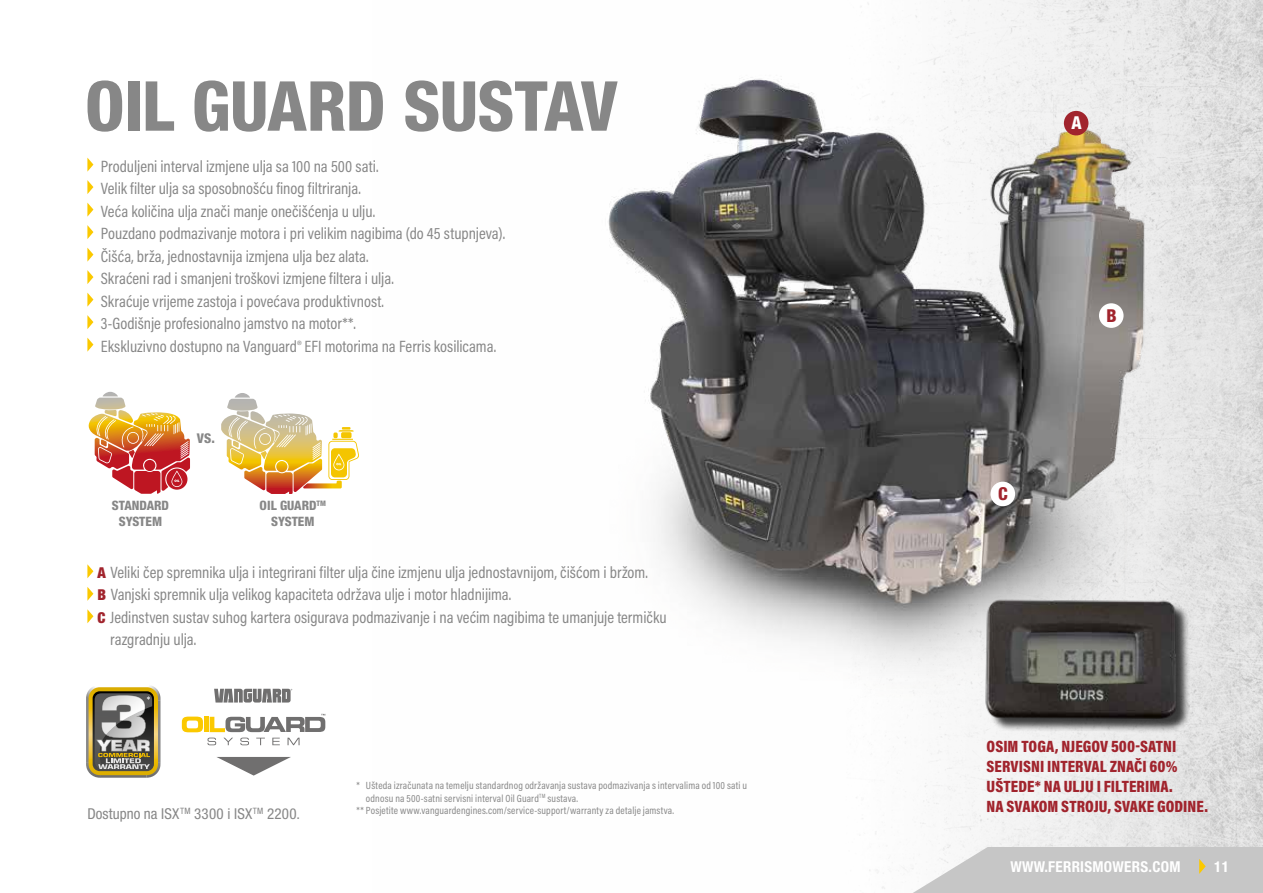
<style>
.page{position:relative;width:1263px;height:893px;background:#fff}
.page>*{position:absolute;margin:0;border:0;box-sizing:border-box;transform-origin:0 0}
.t1{font:800 condensed 69px "Helvetica Neue LT Std";letter-spacing:-.01em;color:#878787}
.t2{font:800 condensed 17.85px "Helvetica Neue LT Std";color:#a1242d}
.t3{font:800 condensed 17.85px "Helvetica Neue LT Std";color:#fff}
.t4{font:16.5px/22.5px "Acumin Pro Cond";color:#878787}
.t5{font:900 16.5px/19.8px "Acumin Pro Cond";letter-spacing:.005em;color:#a1242d}
.t6{font:condensed 15px "Helvetica Neue LT Std";letter-spacing:.01em;color:#878787}
.t7{font:700 condensed 15px "Helvetica Neue LT Std";letter-spacing:.02em;color:#fff}
.t8{font:800 condensed 13.5px "Helvetica Neue LT Std";color:#878787}
.t9{font:800 condensed 12.9px/15.6px "Helvetica Neue LT Std";color:#878787;text-align:center}
.t10{font:10.5px "Acumin Pro Cond";letter-spacing:.015em;color:#878787}
.s1{font-family:"Helvetica Neue LT Std";font-weight:900;font-stretch:condensed;font-size:15px;color:#a1242d}
</style>
<div class="page">
<img style="left:856px;top:0;width:407px;height:889px">
<svg style="left:913px;top:847px;width:350px;height:46px;background:#cbcbca"></svg>
<img style="left:95px;top:392px;width:95px;height:78px">
<svg style="left:227px;top:393px;width:132px;height:95px"></svg>
<svg style="left:86px;top:686px;width:75px;height:92px;background:#988f71"></svg>
<svg style="left:182px;top:717px;width:21px;height:15px"></svg>
<div style="left:204px;top:717px;width:5px;height:15px;background:#fbc900"></div>
<svg style="left:210px;top:714px;width:115px;height:18px"></svg>
<svg style="left:217px;top:757px;width:74px;height:19px"></svg>
<svg style="left:207px;top:738px;width:9px;height:7px"></svg>
<svg style="left:224px;top:738px;width:9px;height:7px"></svg>
<svg style="left:240px;top:738px;width:9px;height:7px"></svg>
<svg style="left:256px;top:738px;width:9px;height:7px"></svg>
<svg style="left:272px;top:738px;width:8px;height:7px"></svg>
<svg style="left:288px;top:738px;width:12px;height:7px"></svg>
<svg style="left:214px;top:689px;width:78px;height:13px"></svg>
<img style="left:608px;top:67px;width:601px;height:694px">
<div style="left:1099px;top:303px;width:24px;height:25px;background:#fff;border-radius:50%"></div>
<div style="left:1064px;top:111px;width:24px;height:24px;background:#a1242d;border-radius:50%"></div>
<div style="left:990px;top:482px;width:25px;height:24px;background:#fff;border-radius:50%"></div>
<svg style="left:87px;top:564px;width:6px;height:14px"></svg>
<svg style="left:87px;top:587px;width:6px;height:14px"></svg>
<svg style="left:87px;top:609px;width:6px;height:14px"></svg>
<svg style="left:87px;top:158px;width:6px;height:14px"></svg>
<svg style="left:87px;top:180px;width:6px;height:14px"></svg>
<svg style="left:87px;top:203px;width:6px;height:14px"></svg>
<svg style="left:87px;top:225px;width:6px;height:14px"></svg>
<svg style="left:87px;top:248px;width:6px;height:14px"></svg>
<svg style="left:87px;top:270px;width:6px;height:14px"></svg>
<svg style="left:87px;top:293px;width:6px;height:14px"></svg>
<svg style="left:87px;top:315px;width:6px;height:14px"></svg>
<svg style="left:87px;top:338px;width:6px;height:14px"></svg>
<h1 class="t1" style="left:85px;top:63px;width:534px">OIL GUARD SUSTAV</h1>
<p class="t4" style="left:101px;top:154px;width:406px">Produljeni interval izmjene ulja sa 100 na 500 sati.<br>Velik filter ulja sa sposobnošću finog filtriranja.<br>Veća količina ulja znači manje onečišćenja u ulju.<br>Pouzdano podmazivanje motora i pri velikim nagibima (do 45 stupnjeva).<br>Čišća, brža, jednostavnija izmjena ulja bez alata.<br>Skraćeni rad i smanjeni troškovi izmjene filtera i ulja.<br>Skraćuje vrijeme zastoja i povećava produktivnost.<br>3-Godišnje profesionalno jamstvo na motor**.<br>Ekskluzivno dostupno na Vanguard® EFI motorima na Ferris kosilicama.</p>
<p class="t8" style="left:197px;top:430px;width:19px">VS.</p>
<p class="t9" style="left:112px;top:498px;width:59px">STANDARD<br>SYSTEM</p>
<p class="t9" style="left:260px;top:498px;width:68px">OIL GUARD<sup>TM<br></sup>SYSTEM</p>
<p class="t4" style="left:98px;top:560px;width:552px"><span class="s1">A</span> Veliki čep spremnika ulja i integrirani filter ulja čine izmjenu ulja jednostavnijom, čišćom i bržom.</p>
<p class="t4" style="left:98px;top:583px;width:415px"><span class="s1">B</span> Vanjski spremnik ulja velikog kapaciteta održava ulje i motor hladnijima.</p>
<p class="t4" style="left:98px;top:605px;width:570px"><span class="s1">C</span> Jedinstven sustav suhog kartera osigurava podmazivanje i na većim nagibima te umanjuje termičku</p>
<p class="t4" style="left:110px;top:628px;width:88px">razgradnju ulja.</p>
<p class="t6" style="left:87px;top:804px;width:214px">Dostupno na ISX<sup>TM</sup> 3300 i ISX<sup>TM</sup> 2200.</p>
<p class="t10" style="left:357px;top:779px;width:392px">* Ušteda izračunata na temelju standardnog održavanja sustava podmazivanja s intervalima od 100 sati u</p>
<p class="t10" style="left:366px;top:791px;width:214px">odnosu na 500-satni servisni interval Oil Guard<sup>TM</sup> sustava.</p>
<p class="t10" style="left:357px;top:804px;width:319px">** Posjetite www.vanguardengines.com/service-support/warranty za detalje jamstva.</p>
<p class="t3" style="left:1071px;top:112px;width:12px">A</p>
<p class="t2" style="left:998px;top:482px;width:11px">C</p>
<p class="t2" style="left:1106px;top:304px;width:12px">B</p>
<p class="t5" style="left:986px;top:736px;width:223px">OSIM TOGA, NJEGOV 500-SATNI<br>SERVISNI INTERVAL ZNAČI 60%<br>UŠTEDE* NA ULJU I FILTERIMA.<br>NA SVAKOM STROJU, SVAKE GODINE.</p>
<p class="t7" style="left:1010px;top:858px;width:172px">WWW.FERRISMOWERS.COM</p>
<p class="t7" style="left:1214px;top:858px;width:16px">11</p>
</div>
